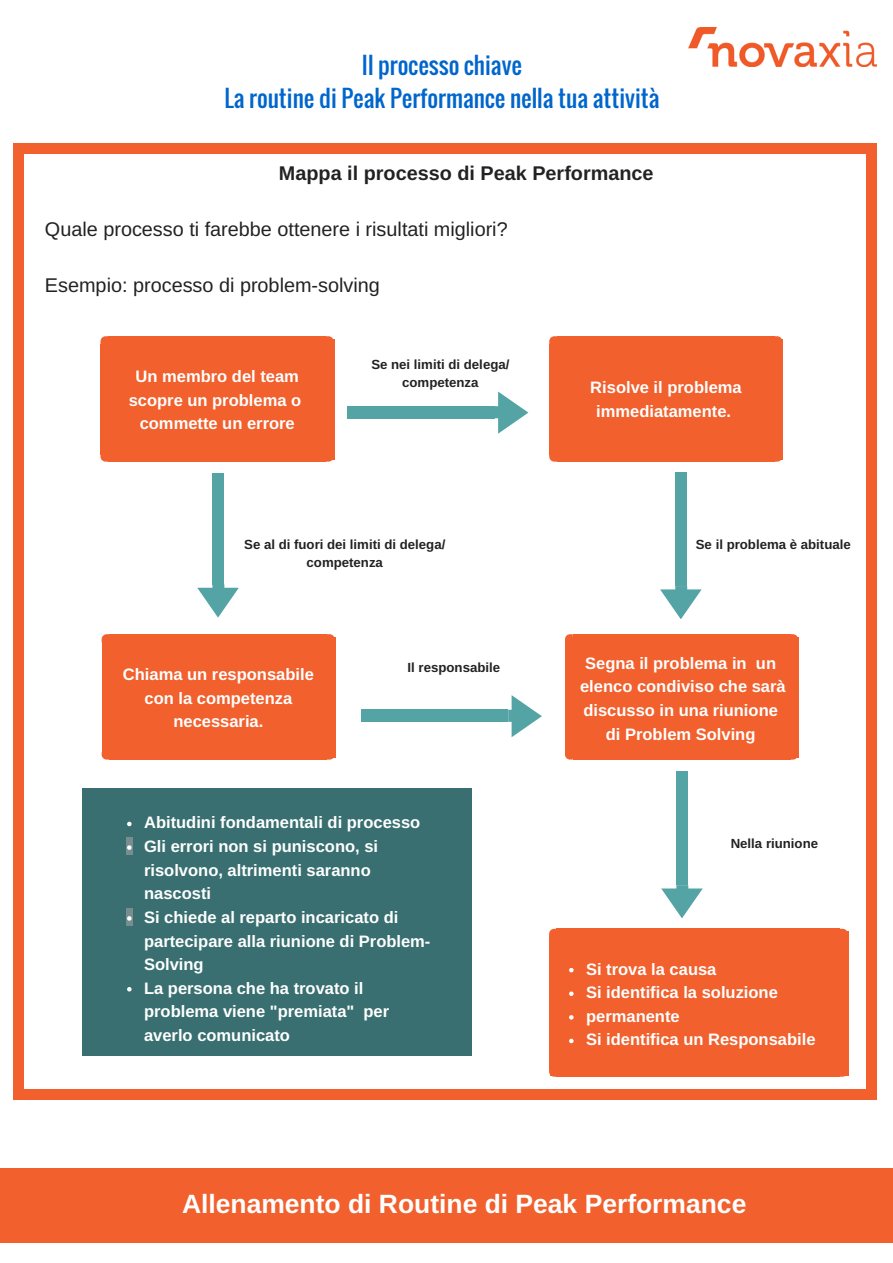
<style>
.page{position:relative;width:893px;height:1263px;background:#fff}
.page>*{position:absolute;margin:0;border:0;box-sizing:border-box;transform-origin:0 0}
.t1{font:700 26.4px "Arimo";color:#fff}
.t2{font:23.1px/32.5px "Oswald";color:#06c;text-align:center}
.t3{font:19.8px "Arimo";color:#222}
.t4{font:700 19.8px "Arimo";color:#222}
.t5{font:700 16.5px/23.5px "Arimo";color:#fff;text-align:center}
.t6{font:700 13.2px/18px "Arimo";color:#222;text-align:center}
</style>
<div class="page">
<div style="left:866px;top:1089px;width:10px;height:10px;background:#f1602d"></div>
<div style="left:13px;top:153px;width:10px;height:937px;background:#f1602d"></div>
<div style="left:13px;top:1089px;width:10px;height:10px;background:#f1602d"></div>
<div style="left:866px;top:153px;width:10px;height:937px;background:#f1602d"></div>
<div style="left:23px;top:1089px;width:844px;height:10px;background:#f1602d"></div>
<div style="left:866px;top:143px;width:10px;height:11px;background:#f1602d"></div>
<div style="left:13px;top:143px;width:10px;height:11px;background:#f1602d"></div>
<div style="left:23px;top:143px;width:844px;height:11px;background:#f1602d"></div>
<svg style="left:326px;top:336px;width:7px;height:3px"></svg>
<div style="left:103px;top:339px;width:231px;height:121px;background:#f1602d"></div>
<div style="left:108px;top:336px;width:218px;height:8px;background:#f1602d"></div>
<svg style="left:100px;top:336px;width:8px;height:8px"></svg>
<div style="left:100px;top:344px;width:8px;height:110px;background:#f1602d"></div>
<div style="left:108px;top:454px;width:218px;height:8px;background:#f1602d"></div>
<svg style="left:100px;top:454px;width:8px;height:8px"></svg>
<svg style="left:774px;top:336px;width:8px;height:3px"></svg>
<div style="left:552px;top:339px;width:230px;height:121px;background:#f1602d"></div>
<div style="left:557px;top:336px;width:217px;height:8px;background:#f1602d"></div>
<svg style="left:549px;top:336px;width:8px;height:8px"></svg>
<div style="left:549px;top:344px;width:8px;height:110px;background:#f1602d"></div>
<div style="left:557px;top:454px;width:217px;height:8px;background:#f1602d"></div>
<svg style="left:549px;top:454px;width:8px;height:8px"></svg>
<svg style="left:774px;top:460px;width:7px;height:2px"></svg>
<svg style="left:494px;top:391px;width:34px;height:43px"></svg>
<div style="left:351px;top:406px;width:144px;height:12px;background:#54a4a6"></div>
<svg style="left:348px;top:406px;width:3px;height:12px"></svg>
<svg style="left:660px;top:586px;width:41px;height:33px"></svg>
<div style="left:675px;top:475px;width:12px;height:111px;background:#54a4a6"></div>
<svg style="left:675px;top:472px;width:12px;height:3px"></svg>
<svg style="left:790px;top:634px;width:8px;height:3px"></svg>
<div style="left:567px;top:637px;width:231px;height:120px;background:#f1602d"></div>
<div style="left:572px;top:634px;width:218px;height:8px;background:#f1602d"></div>
<svg style="left:565px;top:634px;width:7px;height:8px"></svg>
<div style="left:565px;top:642px;width:7px;height:110px;background:#f1602d"></div>
<div style="left:572px;top:752px;width:218px;height:7px;background:#f1602d"></div>
<svg style="left:565px;top:752px;width:7px;height:7px"></svg>
<svg style="left:790px;top:757px;width:8px;height:2px"></svg>
<svg style="left:661px;top:885px;width:41px;height:33px"></svg>
<div style="left:676px;top:774px;width:12px;height:111px;background:#54a4a6"></div>
<svg style="left:676px;top:771px;width:12px;height:3px"></svg>
<svg style="left:840px;top:929px;width:7px;height:2px"></svg>
<div style="left:550px;top:931px;width:298px;height:144px;background:#f1602d"></div>
<div style="left:556px;top:929px;width:284px;height:8px;background:#f1602d"></div>
<svg style="left:549px;top:929px;width:7px;height:8px"></svg>
<div style="left:549px;top:937px;width:8px;height:132px;background:#f1602d"></div>
<div style="left:556px;top:1069px;width:284px;height:7px;background:#f1602d"></div>
<svg style="left:549px;top:1069px;width:7px;height:7px"></svg>
<svg style="left:569px;top:968px;width:4px;height:4px"></svg>
<svg style="left:569px;top:991px;width:4px;height:5px"></svg>
<svg style="left:569px;top:1015px;width:4px;height:4px"></svg>
<svg style="left:569px;top:1038px;width:4px;height:5px"></svg>
<svg style="left:197px;top:584px;width:42px;height:33px"></svg>
<div style="left:212px;top:477px;width:12px;height:107px;background:#54a4a6"></div>
<svg style="left:212px;top:474px;width:12px;height:3px"></svg>
<svg style="left:327px;top:634px;width:7px;height:3px"></svg>
<div style="left:104px;top:637px;width:231px;height:120px;background:#f1602d"></div>
<div style="left:109px;top:634px;width:218px;height:8px;background:#f1602d"></div>
<svg style="left:102px;top:634px;width:7px;height:8px"></svg>
<div style="left:102px;top:642px;width:7px;height:110px;background:#f1602d"></div>
<div style="left:109px;top:752px;width:218px;height:7px;background:#f1602d"></div>
<svg style="left:102px;top:752px;width:7px;height:7px"></svg>
<svg style="left:327px;top:757px;width:8px;height:2px"></svg>
<svg style="left:508px;top:695px;width:34px;height:42px"></svg>
<div style="left:364px;top:710px;width:144px;height:12px;background:#54a4a6"></div>
<svg style="left:361px;top:710px;width:3px;height:12px"></svg>
<div style="left:82px;top:788px;width:389px;height:267px;background:#396f70"></div>
<svg style="left:127px;top:822px;width:5px;height:4px"></svg>
<div style="left:126px;top:837px;width:7px;height:18px;background:#788e8e"></div>
<svg style="left:127px;top:845px;width:5px;height:5px"></svg>
<div style="left:126px;top:908px;width:7px;height:18px;background:#788e8e"></div>
<svg style="left:127px;top:916px;width:5px;height:4px"></svg>
<svg style="left:127px;top:987px;width:5px;height:4px"></svg>
<img style="left:688px;top:28px;width:188px;height:38px">
<div style="left:0;top:1168px;width:892px;height:74px;background:#f1602d"></div>
<h2 class="t2" style="left:224px;top:48px;width:436px">Il processo chiave<br>La routine di Peak Performance nella tua attività</h2>
<p class="t4" style="left:279px;top:162px;width:376px">Mappa il processo di Peak Performance</p>
<p class="t3" style="left:45px;top:218px;width:464px">Quale processo ti farebbe ottenere i risultati migliori?</p>
<p class="t3" style="left:45px;top:274px;width:336px">Esempio: processo di problem-solving</p>
<p class="t6" style="left:371px;top:355px;width:139px">Se nei limiti di delega/ competenza</p>
<p class="t5" style="left:129px;top:365px;width:174px">Un membro del team scopre un problema o commette un errore</p>
<p class="t5" style="left:590px;top:376px;width:153px">Risolve il problema immediatamente.</p>
<p class="t6" style="left:244px;top:535px;width:203px">Se al di fuori dei limiti di delega/ competenza</p>
<p class="t5" style="left:123px;top:662px;width:192px">Chiama un responsabile con la competenza necessaria.</p>
<p class="t6" style="left:407px;top:658px;width:94px">Il responsabile</p>
<p class="t5" style="left:144px;top:811px;width:288px;text-align:left">Abitudini fondamentali di processo<br>Gli errori non si puniscono, si risolvono, altrimenti saranno nascosti<br>Si chiede al reparto incaricato di partecipare alla riunione di Problem-<br>Solving<br>La persona che ha trovato il problema viene "premiata" per averlo comunicato</p>
<p class="t6" style="left:695px;top:535px;width:156px">Se il problema è abituale</p>
<p class="t5" style="left:580px;top:651px;width:207px">Segna il problema in un elenco condiviso che sarà discusso in una riunione di Problem Solving</p>
<p class="t6" style="left:730px;top:834px;width:89px">Nella riunione</p>
<p class="t5" style="left:586px;top:957px;width:231px;text-align:left">Si trova la causa<br>Si identifica la soluzione permanente<br>Si identifica un Responsabile</p>
<h1 class="t1" style="left:182px;top:1189px;width:566px">Allenamento di Routine di Peak Performance</h1>
</div>
